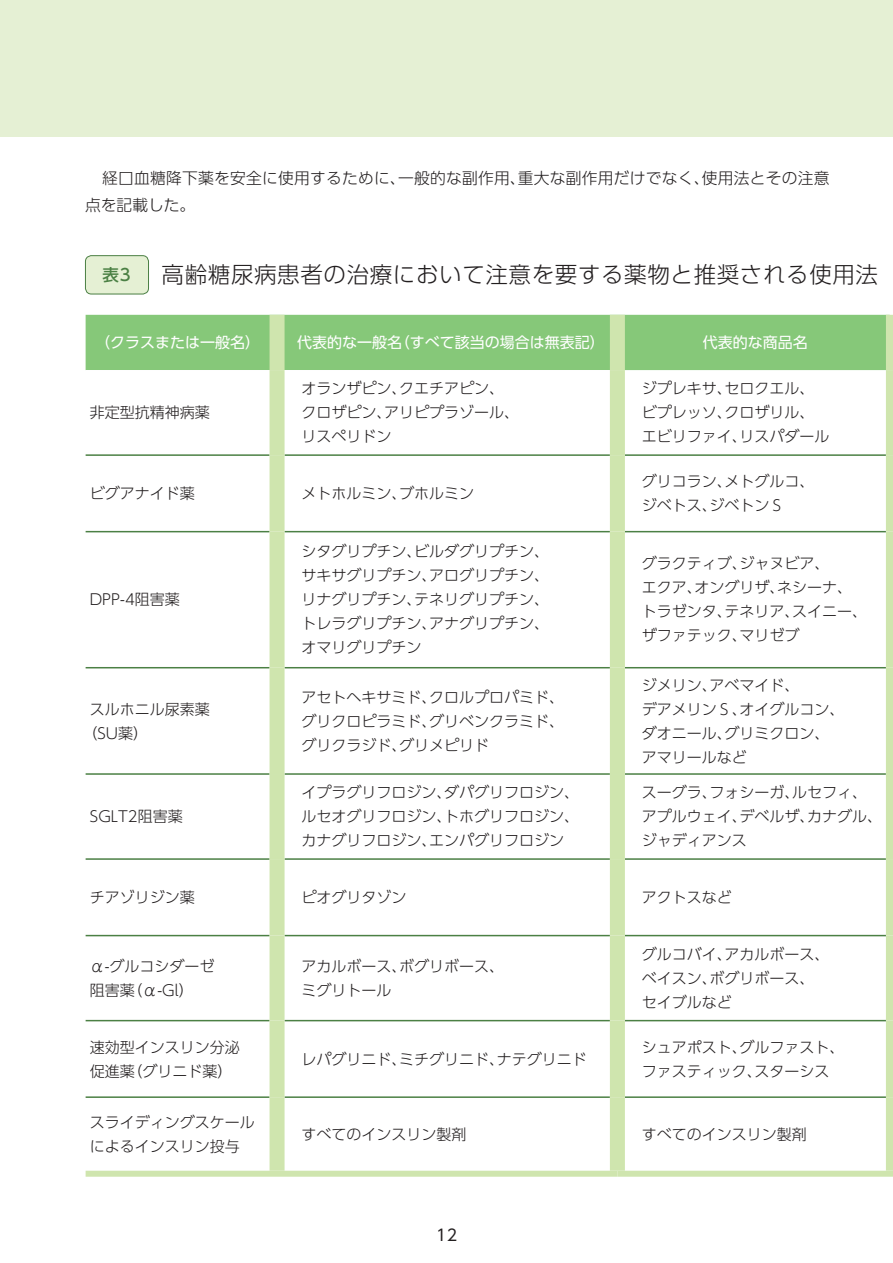
<style>
.page{position:relative;width:893px;height:1263px;background:#fff}
.page>*{position:absolute;margin:0;border:0;box-sizing:border-box;transform-origin:0 0}
.t1{font:22.5px "UD Shin Go Pro Light 90 pv RKSJ H";letter-spacing:.03em;color:#231f20}
.t2{font:16.5px "UD Shin Go Pro Medium 90 pv RKSJ H";color:#4b8044}
.t3{font:15.75px/27px "UD Shin Go Pro Light 90 pv RKSJ H";letter-spacing:.015em;color:#231f20}
.t4{font:15.75px "UD Shin Go Pro Regular 90 pv RKSJ H";color:#231f20}
.t5{font:15px/24px "UD Shin Go Pro Light 90 pv RKSJ H";color:#231f20}
.t6{font:15px "UD Shin Go Pro Regular 90 pv RKSJ H";color:#fff}
</style>
<div class="page">
<div style="left:0;top:0;width:892px;height:136px;background:#e5f0d4"></div>
<div style="left:86px;top:315px;width:799px;height:55px;background:#86c879"></div>
<svg style="left:86px;top:370px;width:524px;height:801px"></svg>
<hr style="left:86px;top:454px;width:183px;height:2px;background:#4b8044">
<hr style="left:284px;top:454px;width:326px;height:2px;background:#4b8044">
<hr style="left:625px;top:454px;width:260px;height:2px;background:#4b8044">
<hr style="left:86px;top:531px;width:183px;height:1px;background:#4b8044">
<hr style="left:284px;top:531px;width:326px;height:1px;background:#4b8044">
<hr style="left:625px;top:531px;width:260px;height:1px;background:#4b8044">
<hr style="left:86px;top:667px;width:183px;height:1px;background:#4b8044">
<hr style="left:284px;top:667px;width:326px;height:1px;background:#4b8044">
<hr style="left:625px;top:667px;width:260px;height:1px;background:#4b8044">
<hr style="left:86px;top:773px;width:183px;height:2px;background:#4b8044">
<hr style="left:284px;top:773px;width:326px;height:2px;background:#4b8044">
<hr style="left:625px;top:773px;width:260px;height:2px;background:#4b8044">
<hr style="left:86px;top:858px;width:183px;height:2px;background:#4b8044">
<hr style="left:284px;top:858px;width:326px;height:2px;background:#4b8044">
<hr style="left:625px;top:858px;width:260px;height:2px;background:#4b8044">
<div style="left:86px;top:1171px;width:531px;height:6px;background:#cfe5ae"></div>
<div style="left:617px;top:1171px;width:275px;height:6px;background:#cfe5ae"></div>
<div style="left:885px;top:315px;width:7px;height:55px;background:#cfe5ae"></div>
<div style="left:885px;top:370px;width:7px;height:85px;background:#cfe5ae"></div>
<div style="left:885px;top:455px;width:7px;height:77px;background:#cfe5ae"></div>
<div style="left:885px;top:532px;width:7px;height:136px;background:#cfe5ae"></div>
<div style="left:885px;top:668px;width:7px;height:106px;background:#cfe5ae"></div>
<div style="left:885px;top:774px;width:7px;height:85px;background:#cfe5ae"></div>
<div style="left:885px;top:859px;width:7px;height:77px;background:#cfe5ae"></div>
<div style="left:885px;top:936px;width:7px;height:85px;background:#cfe5ae"></div>
<div style="left:885px;top:1021px;width:7px;height:76px;background:#cfe5ae"></div>
<div style="left:885px;top:1097px;width:7px;height:74px;background:#cfe5ae"></div>
<hr style="left:86px;top:935px;width:183px;height:1px;background:#4b8044">
<hr style="left:86px;top:1020px;width:183px;height:1px;background:#4b8044">
<hr style="left:86px;top:1096px;width:183px;height:2px;background:#4b8044">
<hr style="left:284px;top:935px;width:326px;height:1px;background:#4b8044">
<hr style="left:284px;top:1020px;width:326px;height:1px;background:#4b8044">
<hr style="left:284px;top:1096px;width:326px;height:2px;background:#4b8044">
<hr style="left:625px;top:935px;width:260px;height:1px;background:#4b8044">
<hr style="left:625px;top:1020px;width:260px;height:1px;background:#4b8044">
<hr style="left:625px;top:1096px;width:260px;height:2px;background:#4b8044">
<div style="left:269px;top:315px;width:15px;height:55px;background:#cfe5ae"></div>
<div style="left:610px;top:315px;width:15px;height:55px;background:#cfe5ae"></div>
<div style="left:269px;top:370px;width:15px;height:85px;background:#cfe5ae"></div>
<div style="left:610px;top:370px;width:15px;height:85px;background:#cfe5ae"></div>
<div style="left:269px;top:455px;width:15px;height:77px;background:#cfe5ae"></div>
<div style="left:610px;top:455px;width:15px;height:77px;background:#cfe5ae"></div>
<div style="left:269px;top:532px;width:15px;height:136px;background:#cfe5ae"></div>
<div style="left:610px;top:532px;width:15px;height:136px;background:#cfe5ae"></div>
<div style="left:269px;top:668px;width:15px;height:106px;background:#cfe5ae"></div>
<div style="left:610px;top:668px;width:15px;height:106px;background:#cfe5ae"></div>
<div style="left:269px;top:774px;width:15px;height:85px;background:#cfe5ae"></div>
<div style="left:610px;top:774px;width:15px;height:85px;background:#cfe5ae"></div>
<div style="left:269px;top:859px;width:15px;height:77px;background:#cfe5ae"></div>
<div style="left:610px;top:859px;width:15px;height:77px;background:#cfe5ae"></div>
<div style="left:269px;top:936px;width:15px;height:85px;background:#cfe5ae"></div>
<div style="left:610px;top:936px;width:15px;height:85px;background:#cfe5ae"></div>
<div style="left:269px;top:1021px;width:15px;height:76px;background:#cfe5ae"></div>
<div style="left:610px;top:1021px;width:15px;height:76px;background:#cfe5ae"></div>
<div style="left:269px;top:1097px;width:15px;height:74px;background:#cfe5ae"></div>
<div style="left:610px;top:1097px;width:15px;height:74px;background:#cfe5ae"></div>
<div style="left:85px;top:256px;width:63px;height:38px;background:#e5f0d4;border-radius:6px"></div>
<div style="left:85px;top:255px;width:64px;height:39px;border:1px solid #4b8044;border-radius:6px"></div>
<p class="t3" style="left:85px;top:167px;width:746px;text-indent:17px">経口血糖降下薬を安全に使用するために、一般的な副作用、重大な副作用だけでなく、使用法とその注意点を記載した。</p>
<p class="t2" style="left:102px;top:269px;width:30px">表3</p>
<h1 class="t1" style="left:162px;top:266px;width:718px">高齢糖尿病患者の治療において注意を要する薬物と推奨される使用法</h1>
<p class="t6" style="left:95px;top:337px;width:166px">（クラスまたは一般名）</p>
<p class="t6" style="left:297px;top:337px;width:309px">代表的な一般名（すべて該当の場合は無表記）</p>
<p class="t6" style="left:702px;top:337px;width:106px">代表的な商品名</p>
<p class="t5" style="left:90px;top:402px;width:121px">非定型抗精神病薬</p>
<p class="t5" style="left:301px;top:378px;width:219px">オランザピン、クエチアピン、クロザピン、アリピプラゾール、リスペリドン</p>
<p class="t5" style="left:642px;top:378px;width:189px">ジプレキサ、セロクエル、ビプレッソ、クロザリル、エビリファイ、リスパダール</p>
<p class="t5" style="left:90px;top:483px;width:106px">ビグアナイド薬</p>
<p class="t5" style="left:301px;top:483px;width:174px">メトホルミン、ブホルミン</p>
<p class="t5" style="left:90px;top:590px;width:92px">DPP-4阻害薬</p>
<p class="t5" style="left:301px;top:542px;width:249px;text-align:justify">シタグリプチン、ビルダグリプチン、サキサグリプチン、アログリプチン、リナグリプチン、テネリグリプチン、トレラグリプチン、アナグリプチン、オマリグリプチン</p>
<p class="t5" style="left:642px;top:471px;width:174px">グリコラン、メトグルコ、ジベトス、ジベトンＳ</p>
<p class="t5" style="left:642px;top:554px;width:226px">グラクティブ、ジャヌビア、<br>エクア、オングリザ、ネシーナ、トラゼンタ、テネリア、スイニー、ザファテック、マリゼブ</p>
<p class="t5" style="left:82px;top:699px;width:129px;text-indent:8px">スルホニル尿素薬（SU薬）</p>
<p class="t5" style="left:90px;top:807px;width:94px">SGLT2阻害薬</p>
<p class="t5" style="left:301px;top:687px;width:264px;text-align:justify">アセトヘキサミド、クロルプロパミド、グリクロピラミド、グリベンクラミド、グリクラジド、グリメピリド</p>
<p class="t5" style="left:642px;top:675px;width:204px">ジメリン、アベマイド、<br>デアメリンＳ、オイグルコン、ダオニール、グリミクロン、アマリールなど</p>
<p class="t5" style="left:301px;top:783px;width:279px;text-align:justify">イプラグリフロジン、ダパグリフロジン、ルセオグリフロジン、トホグリフロジン、カナグリフロジン、エンパグリフロジン</p>
<p class="t5" style="left:642px;top:783px;width:241px">スーグラ、フォシーガ、ルセフィ、アプルウェイ、デベルザ、カナグル、ジャディアンス</p>
<p class="t5" style="left:90px;top:887px;width:106px">チアゾリジン薬</p>
<p class="t5" style="left:301px;top:887px;width:106px">ピオグリタゾン</p>
<p class="t5" style="left:642px;top:887px;width:91px">アクトスなど</p>
<p class="t5" style="left:90px;top:956px;width:126px">α-グルコシダーゼ阻害薬（α-Gl）</p>
<p class="t5" style="left:301px;top:956px;width:204px">アカルボース、ボグリボース、ミグリトール</p>
<p class="t5" style="left:90px;top:1037px;width:151px">速効型インスリン分泌促進薬（グリニド薬）</p>
<p class="t5" style="left:301px;top:1049px;width:286px">レパグリニド、ミチグリニド、ナテグリニド</p>
<p class="t5" style="left:642px;top:944px;width:189px">グルコバイ、アカルボース、ベイスン、ボグリボース、セイブルなど</p>
<p class="t5" style="left:642px;top:1037px;width:204px">シュアポスト、グルファスト、ファスティック、スターシス</p>
<p class="t5" style="left:90px;top:1112px;width:166px">スライディングスケールによるインスリン投与</p>
<p class="t5" style="left:301px;top:1124px;width:166px">すべてのインスリン製剤</p>
<p class="t5" style="left:642px;top:1124px;width:166px">すべてのインスリン製剤</p>
<p class="t4" style="left:436px;top:1229px;width:22px">12</p>
</div>
